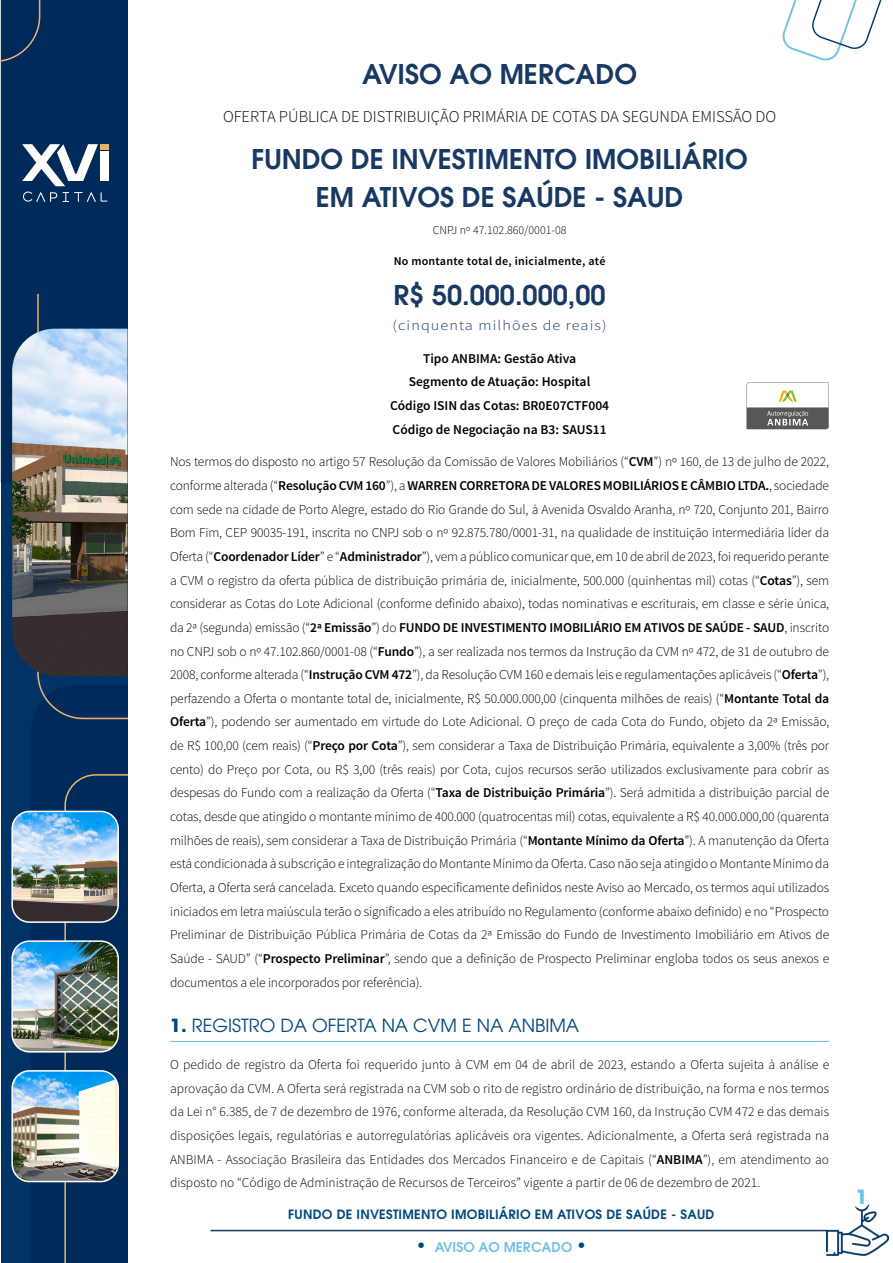
<style>
.page{position:relative;width:893px;height:1263px;background:#fff}
.page>*{position:absolute;margin:0;border:0;box-sizing:border-box;transform-origin:0 0}
.t1{font:600 27px/38.1px "ITC Avant Garde Pro";color:#183963;text-align:center}
.t2{font:700 19.5px "ITC Avant Garde Pro";color:#72c2e2}
.t3{font:18px "ITC Avant Garde Pro";color:#00487c}
.t4{font:300 16.5px "Source Sans Pro";color:#000}
.t5{font:300 14.25px "Source Sans Pro";letter-spacing:.07em;color:#183963;scale:1.13 1}
.t6{font:300 13.5px/23.7px "Source Sans Pro";letter-spacing:-.01em;color:#000;text-align:justify}
.t7{font:600 13.5px/23.7px "Source Sans Pro";color:#000;text-align:center}
.t8{font:600 13.5px "ITC Avant Garde Pro";color:#72c2e2}
.t9{font:600 12.75px "ITC Avant Garde Pro";letter-spacing:.02em;color:#00487c}
.t10{font:600 12px "Source Sans Pro";letter-spacing:.02em;color:#000}
.t11{font:300 12px "Source Sans Pro";color:#000}
.s1{font-weight:600}
.s2{font-weight:700}
.s3{font-size:18px;color:#00487c}
</style>
<div class="page">
<hr style="left:210px;top:1230px;width:617px;height:1px;background:#183963">
<img style="left:827px;top:1203px;width:61px;height:52px">
<div style="left:852px;top:1189px;width:18px;height:19px;background:#fff;border-radius:50%"></div>
<svg style="left:782px;top:0;width:100px;height:61px"></svg>
<div style="left:1px;top:0;width:127px;height:1263px;background:#036"></div>
<div style="left:1px;top:0;width:127px;height:482px;background:#002a59"></div>
<div style="left:31px;top:712px;width:97px;height:551px;background:#002a59"></div>
<div style="left:64px;top:773px;width:64px;height:490px;background:#002a59"></div>
<div style="left:36px;top:53px;width:92px;height:667px;background:#002a59"></div>
<svg style="left:1px;top:0;width:40px;height:63px"></svg>
<img style="left:14px;top:811px;width:104px;height:111px">
<div style="left:11px;top:811px;width:108px;height:112px;border:2px solid #fff;border-radius:17px"></div>
<img style="left:14px;top:941px;width:104px;height:111px">
<div style="left:11px;top:940px;width:108px;height:112px;border:2px solid #fff;border-radius:17px"></div>
<img style="left:14px;top:1071px;width:104px;height:110px">
<div style="left:11px;top:1070px;width:108px;height:112px;border:2px solid #fff;border-radius:17px"></div>
<img style="left:12px;top:329px;width:116px;height:347px">
<svg style="left:22px;top:144px;width:76px;height:42px"></svg>
<div style="left:100px;top:152px;width:8px;height:29px;background:#fff"></div>
<div style="left:100px;top:144px;width:8px;height:6px;background:#e6b369"></div>
<svg style="left:23px;top:192px;width:34px;height:10px"></svg>
<svg style="left:63px;top:192px;width:44px;height:10px"></svg>
<hr style="left:170px;top:1041px;width:659px;height:1px;background:#72c2e2">
<svg style="left:747px;top:382px;width:82px;height:47px"></svg>
<h1 class="t1" style="left:362px;top:54px;width:276px">AVISO AO MERCADO</h1>
<p class="t4" style="left:223px;top:106px;width:555px">OFERTA PÚBLICA DE DISTRIBUIÇÃO PRIMÁRIA DE COTAS DA SEGUNDA EMISSÃO DO</p>
<h1 class="t1" style="left:251px;top:139px;width:498px">FUNDO DE INVESTIMENTO IMOBILIÁRIO<br>EM ATIVOS DE SAÚDE - SAUD</h1>
<p class="t11" style="left:433px;top:222px;width:135px">CNPJ nº 47.102.860/0001-08</p>
<p class="t10" style="left:394px;top:253px;width:213px">No montante total de, inicialmente, até</p>
<h1 class="t1" style="left:393px;top:275px;width:214px">R$ 50.000.000,00</h1>
<p class="t5" style="left:393px;top:317px;width:191px">(cinquenta milhões de reais)</p>
<p class="t7" style="left:390px;top:347px;width:221px">Tipo ANBIMA: Gestão Ativa<br>Segmento de Atuação: Hospital<br>Código ISIN das Cotas: BR0E07CTF004<br>Código de Negociação na B3: SAUS11</p>
<p class="t6" style="left:170px;top:450px;width:661px">Nos termos do disposto no artigo 57 Resolução da Comissão de Valores Mobiliários (“<span class="s1">CVM</span>”) nº 160, de 13 de julho de 2022, conforme alterada (“<span class="s1">Resolução CVM 160</span>”), a <span class="s1">WARREN CORRETORA DE VALORES MOBILIÁRIOS E CÂMBIO LTDA.</span>, sociedade com sede na cidade de Porto Alegre, estado do Rio Grande do Sul, à Avenida Osvaldo Aranha, nº 720, Conjunto 201, Bairro Bom Fim, CEP 90035-191, inscrita no CNPJ sob o nº 92.875.780/0001-31, na qualidade de instituição intermediária líder da Oferta (“<span class="s1">Coordenador Líder</span>” e “<span class="s1">Administrador</span>”), vem a público comunicar que, em 10 de abril de 2023, foi requerido perante a CVM o registro da oferta pública de distribuição primária de, inicialmente, 500.000 (quinhentas mil) cotas (“<span class="s1">Cotas</span>”), sem considerar as Cotas do Lote Adicional (conforme definido abaixo), todas nominativas e escriturais, em classe e série única, da 2ª (segunda) emissão (“<span class="s1">2ª Emissão</span>”) do <span class="s1">FUNDO DE INVESTIMENTO IMOBILIÁRIO EM ATIVOS DE SAÚDE - SAUD</span>, inscrito no CNPJ sob o nº 47.102.860/0001-08 (“<span class="s1">Fundo</span>”), a ser realizada nos termos da Instrução da CVM nº 472, de 31 de outubro de 2008, conforme alterada (“<span class="s1">Instrução CVM 472</span>”), da Resolução CVM 160 e demais leis e regulamentações aplicáveis (“<span class="s1">Oferta</span>”), perfazendo a Oferta o montante total de, inicialmente, R$ 50.000.000,00 (cinquenta milhões de reais) (“<span class="s1">Montante Total da Oferta</span>”), podendo ser aumentado em virtude do Lote Adicional. O preço de cada Cota do Fundo, objeto da 2ª Emissão, de R$ 100,00 (cem reais) (“<span class="s1">Preço por Cota</span>”), sem considerar a Taxa de Distribuição Primária, equivalente a 3,00% (três por cento) do Preço por Cota, ou R$ 3,00 (três reais) por Cota, cujos recursos serão utilizados exclusivamente para cobrir as despesas do Fundo com a realização da Oferta (“<span class="s1">Taxa de Distribuição Primária</span>”). Será admitida a distribuição parcial de cotas, desde que atingido o montante mínimo de 400.000 (quatrocentas mil) cotas, equivalente a R$ 40.000.000,00 (quarenta milhões de reais), sem considerar a Taxa de Distribuição Primária (“<span class="s1">Montante Mínimo da Oferta</span>”). A manutenção da Oferta está condicionada à subscrição e integralização do Montante Mínimo da Oferta. Caso não seja atingido o Montante Mínimo da Oferta, a Oferta será cancelada. Exceto quando especificamente definidos neste Aviso ao Mercado, os termos aqui utilizados iniciados em letra maiúscula terão o significado a eles atribuído no Regulamento (conforme abaixo definido) e no “Prospecto Preliminar de Distribuição Pública Primária de Cotas da 2ª Emissão do Fundo de Investimento Imobiliário em Ativos de Saúde - SAUD” (“<span class="s1">Prospecto Preliminar</span>”, sendo que a definição de Prospecto Preliminar engloba todos os seus anexos e documentos a ele incorporados por referência).</p>
<h3 class="t3" style="left:170px;top:1014px;width:411px"><span class="s2">1.</span> REGISTRO DA OFERTA NA CVM E NA ANBIMA</h3>
<p class="t6" style="left:170px;top:1053px;width:661px">O pedido de registro da Oferta foi requerido junto à CVM em 04 de abril de 2023, estando a Oferta sujeita à análise e aprovação da CVM. A Oferta será registrada na CVM sob o rito de registro ordinário de distribuição, na forma e nos termos da Lei n° 6.385, de 7 de dezembro de 1976, conforme alterada, da Resolução CVM 160, da Instrução CVM 472 e das demais disposições legais, regulatórias e autorregulatórias aplicáveis ora vigentes. Adicionalmente, a Oferta será registrada na ANBIMA - Associação Brasileira das Entidades dos Mercados Financeiro e de Capitais (“<span class="s1">ANBIMA</span>”), em atendimento ao disposto no “Código de Administração de Recursos de Terceiros” vigente a partir de 06 de dezembro de 2021.</p>
<p class="t9" style="left:288px;top:1206px;width:428px">FUNDO DE INVESTIMENTO IMOBILIÁRIO EM ATIVOS DE SAÚDE - SAUD</p>
<p class="t8" style="left:416px;top:1238px;width:173px"><span class="s3">•</span> AVISO AO MERCADO <span class="s3">•</span></p>
<h2 class="t2" style="left:856px;top:1184px;width:14px">1</h2>
</div>
